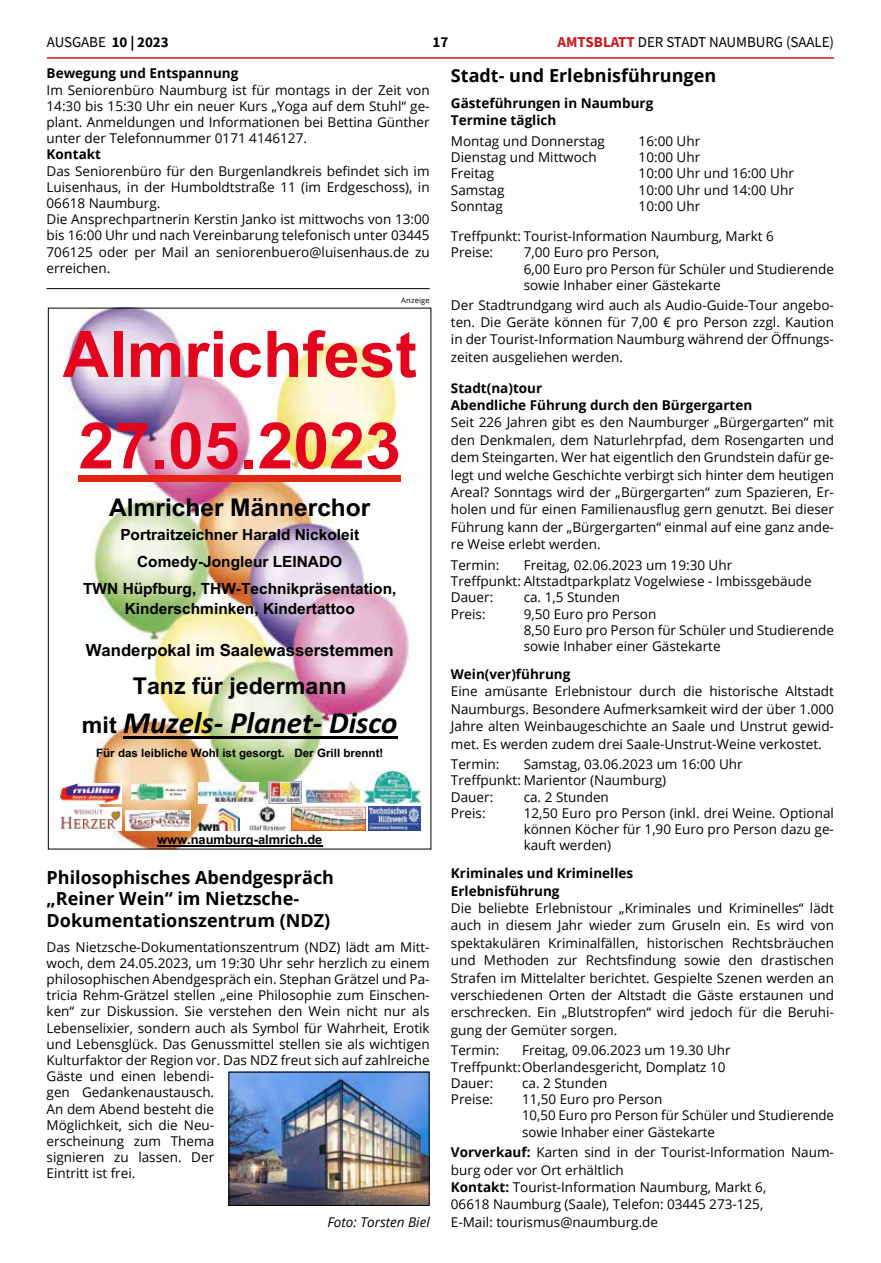
<style>
.page{position:relative;width:881px;height:1263px;background:#fff}
.page>*{position:absolute;margin:0;border:0;box-sizing:border-box;transform-origin:0 0}
.t1{font:700 64.35px/91.5px "Vcgrxh Arial";color:#e3051e}
.t2{font:italic 700 30.9px "Vkmfxt Calibri";color:#000}
.t3{font:700 24.45px "Vcgrxh Arial";color:#000}
.t4{font:700 23.1px "Vcgrxh Arial";color:#000}
.t5{font:700 18px/21.6px "Open Sans";color:#000}
.t6{font:700 16.8px "Vcgrxh Arial";color:#000}
.t7{font:700 15.45px/26.8px "Vcgrxh Arial";color:#000;text-align:center}
.t8{font:15px "Source Sans Pro";letter-spacing:-.005em;color:#000}
.t9{font:700 15px "Source Sans Pro";color:#000}
.t10{font:13.5px/16.2px "Open Sans";color:#000}
.t11{font:700 13.5px/17.4px "Open Sans";color:#000}
.t12{font:italic 13.5px "Open Sans";color:#000}
.t13{font:700 12.9px "Vcgrxh Arial";color:#000}
.t14{font:700 11.55px "Vcgrxh Arial";color:#000}
.t15{font:7.5px "Open Sans";letter-spacing:.025em;color:#000}
.s1{font-weight:700}
.s2{font-weight:700;color:#cd1719}
.s3{font-family:"Vcgrxh Arial";font-style:normal;font-size:23.1px}
</style>
<div class="page">
<hr style="left:47px;top:57px;width:786px;height:2px;background:#cd1719">
<hr style="left:47px;top:288px;width:382px;height:1px;background:#000">
<img style="left:67px;top:310px;width:354px;height:537px">
<img style="left:122px;top:803px;width:73px;height:1px">
<img style="left:301px;top:803px;width:60px;height:1px">
<div style="left:79px;top:475px;width:322px;height:7px;background:#e42414"></div>
<hr style="left:123px;top:736px;width:274px;height:2px;background:#000">
<hr style="left:157px;top:845px;width:165px;height:2px;background:#000">
<img style="left:60px;top:783px;width:62px;height:20px">
<img style="left:131px;top:781px;width:54px;height:22px">
<img style="left:198px;top:783px;width:60px;height:20px">
<img style="left:268px;top:781px;width:33px;height:22px">
<img style="left:304px;top:781px;width:57px;height:22px">
<img style="left:364px;top:772px;width:56px;height:31px">
<img style="left:60px;top:807px;width:62px;height:23px">
<img style="left:125px;top:811px;width:65px;height:19px">
<img style="left:198px;top:808px;width:41px;height:22px">
<img style="left:249px;top:806px;width:36px;height:24px">
<img style="left:291px;top:805px;width:74px;height:25px">
<img style="left:368px;top:807px;width:52px;height:23px">
<img style="left:230px;top:1074px;width:197px;height:129px">
<p class="t8" style="left:47px;top:32px;width:123px">AUSGABE <span class="s1">10 | 2023</span></p>
<p class="t9" style="left:432px;top:32px;width:17px">17</p>
<p class="t8" style="left:557px;top:32px;width:278px"><span class="s2">AMTSBLATT</span> DER STADT NAUMBURG (SAALE)</p>
<h3 class="t5" style="left:450px;top:64px;width:267px">Stadt- und Erlebnisführungen</h3>
<p class="t11" style="left:450px;top:94px;width:204px">Gästeführungen in Naumburg<br>Termine täglich</p>
<p class="t10" style="left:450px;top:132px;width:155px">Montag und Donnerstag</p>
<p class="t10" style="left:638px;top:132px;width:63px">16:00 Uhr</p>
<p class="t10" style="left:450px;top:149px;width:147px">Dienstag und Mittwoch</p>
<p class="t10" style="left:638px;top:149px;width:63px">10:00 Uhr</p>
<p class="t10" style="left:450px;top:165px;width:45px">Freitag</p>
<p class="t10" style="left:638px;top:165px;width:157px">10:00 Uhr und 16:00 Uhr</p>
<p class="t10" style="left:450px;top:181px;width:55px">Samstag</p>
<p class="t10" style="left:638px;top:181px;width:157px">10:00 Uhr und 14:00 Uhr</p>
<p class="t10" style="left:450px;top:198px;width:53px">Sonntag</p>
<p class="t10" style="left:638px;top:198px;width:63px">10:00 Uhr</p>
<p class="t10" style="left:450px;top:227px;width:324px">Treffpunkt: Tourist-Information Naumburg, Markt 6<br>Preise:</p>
<p class="t11" style="left:47px;top:64px;width:193px">Bewegung und Entspannung</p>
<p class="t10" style="left:47px;top:81px;width:384px;text-align:justify">Im Seniorenbüro Naumburg ist für montags in der Zeit von 14:30 bis 15:30 Uhr ein neuer Kurs „Yoga auf dem Stuhl“ ge&shy;plant. Anmeldungen und Informationen bei Bettina Günther unter der Telefonnummer 0171 4146127.</p>
<p class="t11" style="left:47px;top:145px;width:56px">Kontakt</p>
<p class="t10" style="left:47px;top:162px;width:384px">Das Seniorenbüro für den Burgenlandkreis befindet sich im Luisenhaus, in der Humboldtstraße 11 (im Erdgeschoss), in 06618 Naumburg.<br>Die Ansprechpartnerin Kerstin Janko ist mittwochs von 13:00 bis 16:00 Uhr und nach Vereinbarung telefonisch unter 03445<br>706125 oder per Mail an seniorenbuero@luisenhaus.de zu erreichen.</p>
<p class="t10" style="left:523px;top:244px;width:311px">7,00 Euro pro Person,<br>6,00 Euro pro Person für Schüler und Studierende sowie Inhaber einer Gästekarte</p>
<p class="t10" style="left:450px;top:296px;width:384px;line-height:17.4px;text-align:justify">Der Stadtrundgang wird auch als Audio-Guide-Tour angebo&shy;ten. Die Geräte können für 7,00 € pro Person zzgl. Kaution in der Tourist-Information Naumburg während der Öffnungs&shy;zeiten ausgeliehen werden.</p>
<p class="t11" style="left:450px;top:379px;width:303px">Stadt(na)tour<br>Abendliche Führung durch den Bürgergarten</p>
<p class="t10" style="left:450px;top:413px;width:384px;line-height:17.4px;text-align:justify">Seit 226 Jahren gibt es den Naumburger „Bürgergarten“ mit den Denkmalen, dem Naturlehrpfad, dem Rosengarten und dem Steingarten. Wer hat eigentlich den Grundstein dafür ge&shy;legt und welche Geschichte verbirgt sich hinter dem heutigen Areal? Sonntags wird der „Bürgergarten“ zum Spazieren, Er&shy;holen und für einen Familienausflug gern genutzt. Bei dieser Führung kann der „Bürgergarten“ einmal auf eine ganz ande&shy;re Weise erlebt werden.</p>
<p class="t10" style="left:450px;top:556px;width:50px">Termin:</p>
<p class="t15" style="left:401px;top:296px;width:30px">Anzeige</p>
<h1 class="t1" style="left:63px;top:309px;width:355px">Almrichfest<br>27.05.2023</h1>
<h3 class="t3" style="left:109px;top:490px;width:262px">Almricher Männerchor</h3>
<p class="t7" style="left:83px;top:521px;width:315px">Portraitzeichner Harald Nickoleit<br>Comedy-Jongleur LEINADO<br>TWN Hüpfburg, THW-Technikpräsentation,</p>
<p class="t7" style="left:125px;top:595px;width:231px">Kinderschminken, Kindertattoo</p>
<p class="t6" style="left:86px;top:638px;width:309px">Wanderpokal im Saalewasserstemmen</p>
<h3 class="t4" style="left:133px;top:670px;width:215px">Tanz für jedermann</h3>
<h2 class="t2" style="left:82px;top:700px;width:317px"><span class="s3">mit</span> Muzels- Planet- Disco</h2>
<p class="t14" style="left:96px;top:745px;width:289px">Für das leibliche Wohl ist gesorgt. Der Grill brennt!</p>
<p class="t10" style="left:450px;top:556px;width:362px;text-indent:73px">Freitag, 02.06.2023 um 19:30 Uhr<br>Treffpunkt: Altstadtparkplatz Vogelwiese - Imbissgebäude<br>Dauer:</p>
<p class="t10" style="left:523px;top:589px;width:98px">ca. 1,5 Stunden</p>
<p class="t10" style="left:450px;top:605px;width:36px">Preis:</p>
<p class="t10" style="left:523px;top:605px;width:311px">9,50 Euro pro Person<br>8,50 Euro pro Person für Schüler und Studierende sowie Inhaber einer Gästekarte</p>
<p class="t11" style="left:450px;top:665px;width:121px">Wein(ver)führung</p>
<p class="t10" style="left:450px;top:682px;width:384px;line-height:17.4px;text-align:justify">Eine amüsante Erlebnistour durch die historische Altstadt Naumburgs. Besondere Aufmerksamkeit wird der über 1.000<br>Jahre alten Weinbaugeschichte an Saale und Unstrut gewid&shy;met. Es werden zudem drei Saale-Unstrut-Weine verkostet.</p>
<p class="t10" style="left:450px;top:756px;width:50px">Termin:</p>
<p class="t10" style="left:450px;top:755px;width:293px;text-indent:73px">Samstag, 03.06.2023 um 16:00 Uhr<br>Treffpunkt: Marientor (Naumburg)<br>Dauer:</p>
<p class="t10" style="left:523px;top:788px;width:87px">ca. 2 Stunden</p>
<p class="t13" style="left:157px;top:830px;width:167px">www.naumburg-almrich.de</p>
<h3 class="t5" style="left:47px;top:866px;width:289px">Philosophisches Abendgespräch „Reiner Wein“ im Nietzsche-<br>Dokumentationszentrum (NDZ)</h3>
<p class="t10" style="left:47px;top:938px;width:384px">Das Nietzsche-Dokumentationszentrum (NDZ) lädt am Mitt&shy;woch, dem 24.05.2023, um 19:30 Uhr sehr herzlich zu einem philosophischen Abendgespräch ein. Stephan Grätzel und Pa&shy;tricia Rehm-Grätzel stellen „eine Philosophie zum Einschen&shy;ken“ zur Diskussion. Sie verstehen den Wein nicht nur als Lebenselixier, sondern auch als Symbol für Wahrheit, Erotik und Lebensglück. Das Genussmittel stellen sie als wichtigen Kulturfaktor der Region vor. Das NDZ freut sich auf zahlreiche Gäste und einen lebendi-<br>gen Gedankenaustausch.<br>An dem Abend besteht die<br>Möglichkeit, sich die Neu-<br>erscheinung zum Thema<br>signieren zu lassen. Der<br>Eintritt ist frei.</p>
<p class="t12" style="left:327px;top:1213px;width:104px">Foto: Torsten Biel</p>
<p class="t10" style="left:450px;top:805px;width:36px">Preis:</p>
<p class="t10" style="left:523px;top:805px;width:311px;text-align:justify">12,50 Euro pro Person (inkl. drei Weine. Optional können Köcher für 1,90 Euro pro Person dazu ge&shy;kauft werden)</p>
<p class="t11" style="left:450px;top:864px;width:184px">Kriminales und Kriminelles<br>Erlebnisführung</p>
<p class="t10" style="left:450px;top:899px;width:384px;line-height:17.4px;text-align:justify">Die beliebte Erlebnistour „Kriminales und Kriminelles“ lädt auch in diesem Jahr wieder zum Gruseln ein. Es wird von spektakulären Kriminalfällen, historischen Rechtsbräuchen und Methoden zur Rechtsfindung sowie den drastischen Strafen im Mittelalter berichtet. Gespielte Szenen werden an verschiedenen Orten der Altstadt die Gäste erstaunen und erschrecken. Ein „Blutstropfen“ wird jedoch für die Beruhi&shy;gung der Gemüter sorgen.</p>
<p class="t10" style="left:450px;top:1042px;width:50px">Termin:</p>
<p class="t10" style="left:450px;top:1042px;width:281px;text-indent:71px">Freitag, 09.06.2023 um 19.30 Uhr<br>Treffpunkt:Oberlandesgericht, Domplatz 10<br>Dauer:</p>
<p class="t10" style="left:522px;top:1074px;width:87px">ca. 2 Stunden</p>
<p class="t10" style="left:450px;top:1091px;width:44px">Preise:</p>
<p class="t10" style="left:522px;top:1091px;width:313px">11,50 Euro pro Person<br>10,50 Euro pro Person für Schüler und Studierende sowie Inhaber einer Gästekarte</p>
<p class="t10" style="left:450px;top:1143px;width:384px;line-height:17.4px"><span class="s1">Vorverkauf:</span> Karten sind in der Tourist-Information Naum&shy;burg oder vor Ort erhältlich<br><span class="s1">Kontakt:</span> Tourist-Information Naumburg, Markt 6,<br>06618 Naumburg (Saale), Telefon: 03445 273-125,<br>E-Mail: tourismus@naumburg.de</p>
</div>
